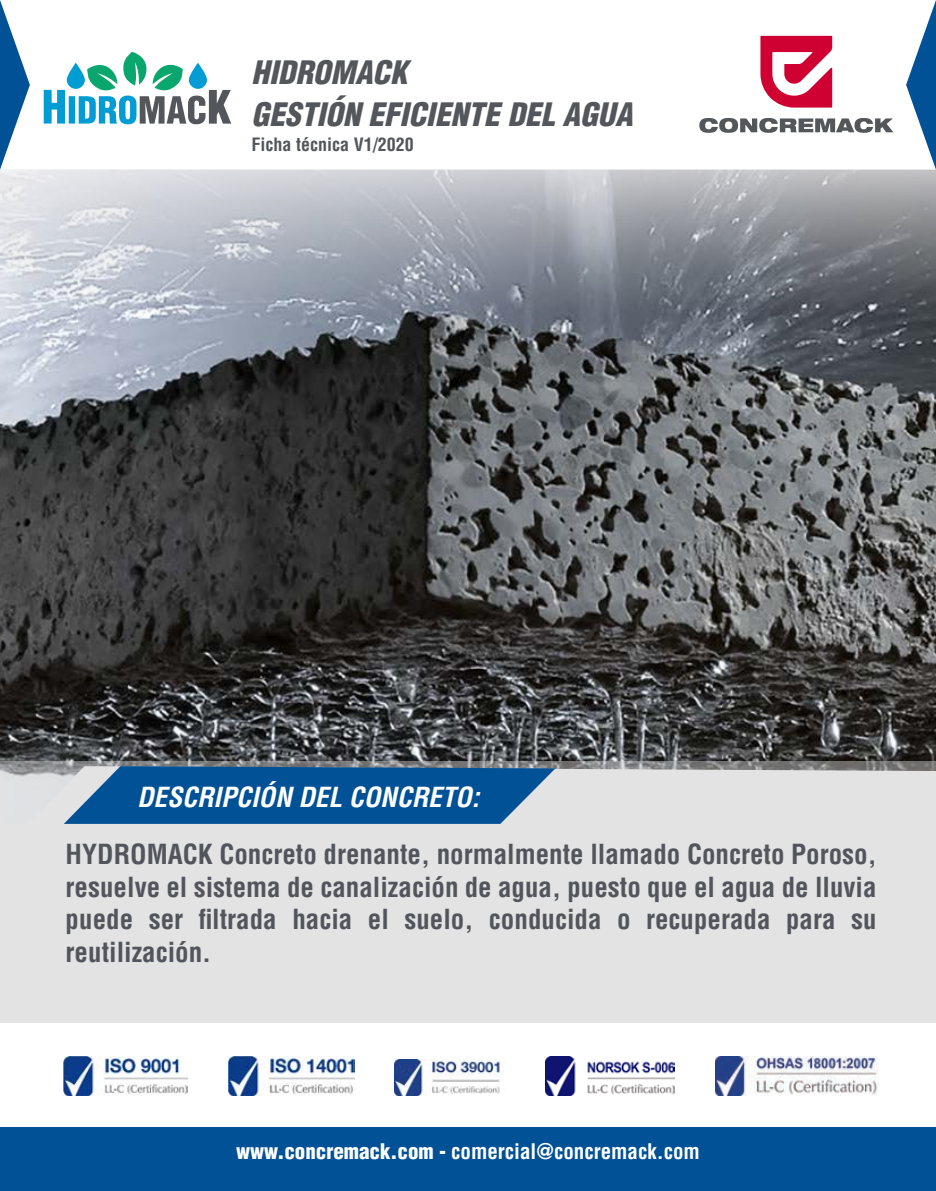
<style>
.page{position:relative;width:936px;height:1191px;background:#fff}
.page>*{position:absolute;margin:0;border:0;box-sizing:border-box;transform-origin:0 0}
.t1{font:italic 900 condensed 31.5px/42px "Helvetica LT Std";color:#53565a}
.t2{font:700 condensed 27px/32.4px "Helvetica LT Std";color:#52555b;text-align:justify}
.t3{font:italic 700 condensed 27px "Helvetica LT Std";color:#fff}
.t4{font:700 condensed 21px "Helvetica LT Std";color:#fff}
.t5{font:700 condensed 18px "Helvetica LT Std";color:#53565a}
.s1{font-weight:900}
</style>
<div class="page">
<img style="left:0;top:313px;width:935px;height:448px">
<svg style="left:0;top:170px;width:935px;height:143px;background:#a4a9b1"></svg>
<div style="left:0;top:761px;width:935px;height:262px;background:#e3e3e3"></div>
<svg style="left:64px;top:766px;width:491px;height:58px;background:#1b629e"></svg>
<svg style="left:699px;top:118px;width:194px;height:15px"></svg>
<svg style="left:760px;top:36px;width:72px;height:72px"></svg>
<div style="left:0;top:1127px;width:935px;height:64px;background:#005196"></div>
<img style="left:715px;top:1057px;width:163px;height:38px">
<img style="left:545px;top:1056px;width:129px;height:39px">
<img style="left:395px;top:1059px;width:110px;height:36px">
<img style="left:64px;top:1056px;width:124px;height:39px">
<img style="left:228px;top:1056px;width:126px;height:39px">
<svg style="left:0;top:0;width:30px;height:170px"></svg>
<svg style="left:906px;top:3px;width:29px;height:167px"></svg>
<svg style="left:67px;top:63px;width:18px;height:26px"></svg>
<svg style="left:44px;top:90px;width:21px;height:34px"></svg>
<div style="left:69px;top:96px;width:6px;height:28px;background:#009cd3"></div>
<svg style="left:79px;top:52px;width:152px;height:72px"></svg>
<p class="t1" style="left:251px;top:52px;width:382px">HIDROMACK<br>GESTIÓN EFICIENTE DEL AGUA</p>
<p class="t5" style="left:251px;top:133px;width:163px">Ficha técnica V1/2020</p>
<p class="t3" style="left:137px;top:780px;width:344px">DESCRIPCIÓN DEL CONCRETO:</p>
<p class="t2" style="left:66px;top:838px;width:812px">HYDROMACK Concreto drenante, normalmente llamado Concreto Poroso, resuelve el sistema de canalización de agua, puesto que el agua de lluvia puede ser filtrada hacia el suelo, conducida o recuperada para su reutilización.</p>
<p class="t4" style="left:236px;top:1138px;width:465px"><span class="s1">www.concremack.com -</span> comercial@concremack.com</p>
</div>
